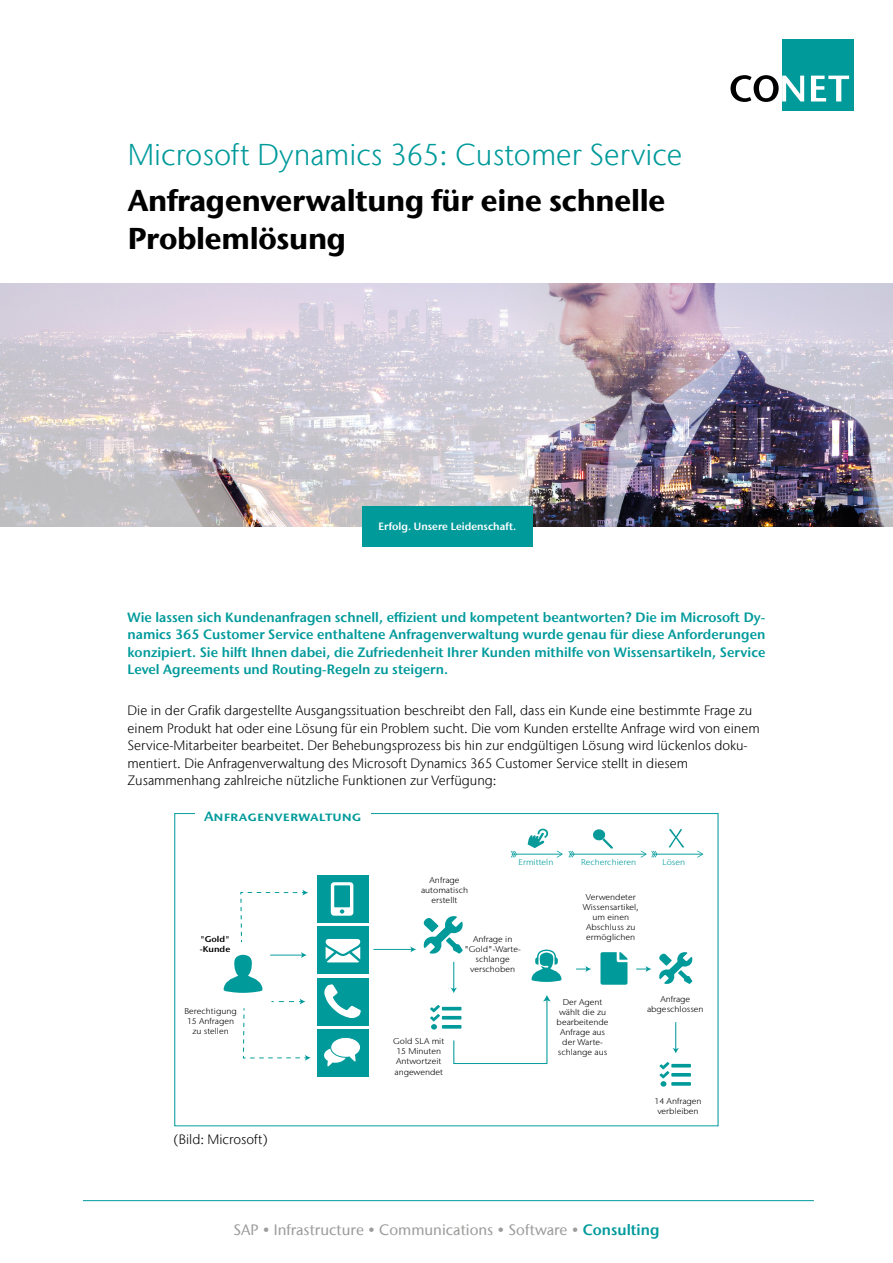
<style>
.page{position:relative;width:893px;height:1263px;background:#fff}
.page>*{position:absolute;margin:0;border:0;box-sizing:border-box;transform-origin:0 0}
.t1{font:700 30px/37.5px "Stone Sans IIITC Com";letter-spacing:-.01em;color:#000}
.t2{font:300 30px "Stone Sans IIITC Com";color:#009a9b}
.t3{font:500 15px "Stone Sans IIITC Com";color:#9d9d9c}
.t4{font:300 13.5px/17.5px "Stone Sans IIITC Com";color:#000}
.t5{font:600 13.5px/17.5px "Stone Sans IIITC Com";color:#009a9b;text-align:justify}
.t6{font:600 13.35px "Stone Sans IIITC Com";color:#009a9b;scale:1.08 1}
.t7{font:600 10.5px "Stone Sans IIITC Com";color:#fff}
.t8{font:300 8.4px/10.1px "Stone Sans IIITC Com";color:#000;text-align:center;scale:1.08 1}
.t9{font:300 8.4px "Stone Sans IIITC Com";color:#009a9b;scale:1.08 1}
.t10{font:600 8.4px/10.1px "Stone Sans IIITC Com";color:#000;scale:1.08 1}
.s1{font-weight:600;color:#009a9b}
</style>
<div class="page">
<div style="left:782px;top:39px;width:71px;height:72px;background:#009a9b"></div>
<svg style="left:730px;top:75px;width:119px;height:27px"></svg>
<hr style="left:83px;top:1200px;width:731px;height:1px;background:#009a9b">
<img style="left:0;top:284px;width:893px;height:242px">
<div style="left:362px;top:506px;width:170px;height:41px;background:#009a9b"></div>
<div style="left:317px;top:926px;width:51px;height:48px;background:#009a9b"></div>
<svg style="left:326px;top:939px;width:34px;height:23px"></svg>
<div style="left:317px;top:978px;width:51px;height:47px;background:#009a9b"></div>
<svg style="left:324px;top:984px;width:37px;height:34px"></svg>
<div style="left:317px;top:1029px;width:51px;height:47px;background:#009a9b"></div>
<svg style="left:324px;top:1037px;width:37px;height:30px"></svg>
<div style="left:317px;top:875px;width:51px;height:47px;background:#009a9b"></div>
<svg style="left:331px;top:882px;width:22px;height:34px"></svg>
<svg style="left:223px;top:952px;width:88px;height:109px"></svg>
<svg style="left:659px;top:952px;width:34px;height:32px"></svg>
<svg style="left:600px;top:952px;width:27px;height:33px"></svg>
<svg style="left:659px;top:1062px;width:32px;height:24px"></svg>
<svg style="left:672px;top:1022px;width:7px;height:31px"></svg>
<svg style="left:423px;top:916px;width:139px;height:148px"></svg>
<svg style="left:576px;top:966px;width:15px;height:6px"></svg>
<svg style="left:636px;top:966px;width:15px;height:6px"></svg>
<hr style="left:373px;top:949px;width:39px;height:1px;background:#009a9b">
<svg style="left:410px;top:946px;width:6px;height:6px"></svg>
<svg style="left:240px;top:890px;width:68px;height:52px"></svg>
<hr style="left:516px;top:854px;width:46px;height:1px;background:#009a9b">
<svg style="left:511px;top:851px;width:6px;height:6px"></svg>
<hr style="left:574px;top:854px;width:72px;height:1px;background:#009a9b">
<svg style="left:557px;top:851px;width:17px;height:6px"></svg>
<hr style="left:657px;top:854px;width:45px;height:1px;background:#009a9b">
<svg style="left:641px;top:851px;width:16px;height:6px"></svg>
<svg style="left:697px;top:851px;width:6px;height:6px"></svg>
<svg style="left:593px;top:829px;width:20px;height:20px"></svg>
<svg style="left:669px;top:829px;width:15px;height:19px"></svg>
<svg style="left:528px;top:829px;width:21px;height:19px"></svg>
<h1 class="t2" style="left:128px;top:136px;width:556px">Microsoft Dynamics 365: Customer Service</h1>
<h1 class="t1" style="left:128px;top:181px;width:539px">Anfragenverwaltung für eine schnelle<br>Problemlösung</h1>
<p class="t7" style="left:379px;top:520px;width:139px">Erfolg. Unsere Leidenschaft.</p>
<p class="t5" style="left:128px;top:608px;width:639px">Wie lassen sich Kundenanfragen schnell, effizient und kompetent beantworten? Die im Microsoft Dy&shy;namics 365 Customer Service enthaltene Anfragenverwaltung wurde genau für diese Anforderungen konzipiert. Sie hilft Ihnen dabei, die Zufriedenheit Ihrer Kunden mithilfe von Wissensartikeln, Service Level Agreements und Routing-Regeln zu steigern.</p>
<p class="t4" style="left:128px;top:702px;width:634px">Die in der Grafik dargestellte Ausgangssituation beschreibt den Fall, dass ein Kunde eine bestimmte Frage zu einem Produkt hat oder eine Lösung für ein Problem sucht. Die vom Kunden erstellte Anfrage wird von einem Service-Mitarbeiter bearbeitet. Der Behebungsprozess bis hin zur endgültigen Lösung wird lückenlos doku&shy;mentiert. Die Anfragenverwaltung des Microsoft Dynamics 365 Customer Service stellt in diesem Zusammenhang zahlreiche nützliche Funktionen zur Verfügung:</p>
<p class="t6" style="left:204px;top:808px;width:147px">Anfragenverwaltung</p>
<p class="t10" style="left:200px;top:934px;width:30px">"Gold" -Kunde</p>
<p class="t8" style="left:184px;top:1006px;width:50px">Berechtigung<br>15 Anfragen zu stellen</p>
<p class="t4" style="left:174px;top:1131px;width:95px">(Bild: Microsoft)</p>
<p class="t9" style="left:519px;top:857px;width:34px">Ermitteln</p>
<p class="t9" style="left:581px;top:857px;width:53px">Recherchieren</p>
<p class="t9" style="left:662px;top:857px;width:22px">Lösen</p>
<p class="t8" style="left:421px;top:875px;width:45px">Anfrage automatisch erstellt</p>
<p class="t8" style="left:465px;top:934px;width:54px">Anfrage in "Gold"-Warte&shy;schlange verschoben</p>
<p class="t8" style="left:393px;top:1036px;width:49px;text-align:left">Gold SLA mit<br>15 Minuten<br>Antwortzeit angewendet</p>
<p class="t8" style="left:583px;top:892px;width:53px">Verwendeter<br>Wissensartikel, um einen<br>Abschluss zu ermöglichen</p>
<p class="t8" style="left:557px;top:997px;width:50px">Der Agent wählt die zu bearbeitende<br>Anfrage aus der Warte&shy;schlange aus</p>
<p class="t8" style="left:647px;top:994px;width:54px">Anfrage abgeschlossen</p>
<p class="t8" style="left:654px;top:1096px;width:45px">14 Anfragen verbleiben</p>
<p class="t3" style="left:234px;top:1220px;width:427px">SAP • Infrastructure • Communications • Software • <span class="s1">Consulting</span></p>
</div>
